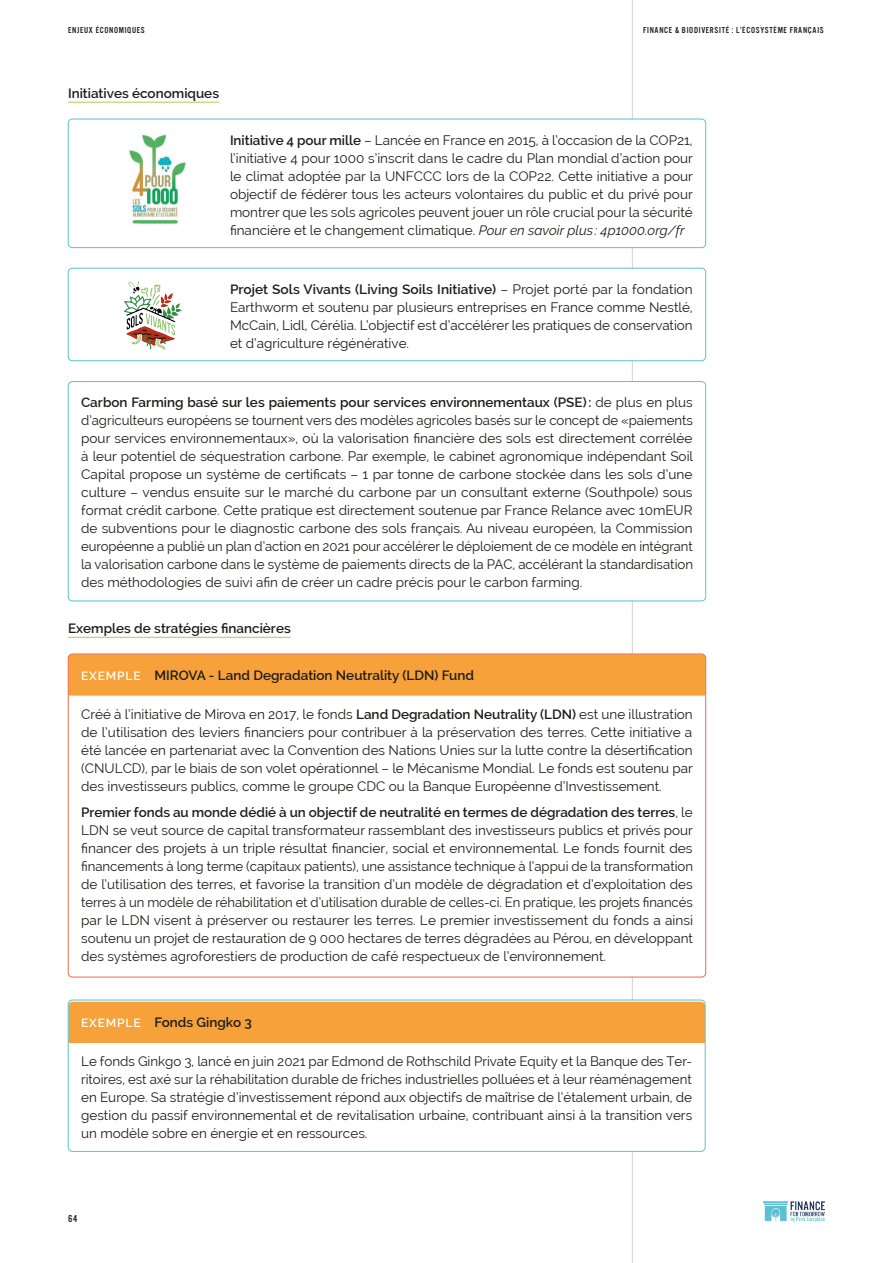
<style>
.page{position:relative;width:893px;height:1263px;background:#fff}
.page>*{position:absolute;margin:0;border:0;box-sizing:border-box;transform-origin:0 0}
.texte_de_lecture{font:13.5px/18px "Raleway";color:#1d1d1b;text-align:justify}
.exemples_titre{font:600 13.5px "Raleway";color:#1d1d1b}
.T4{font:600 13.5px "Raleway";color:#1d1d1b}
.t1{font:10.5px "Alternate Gothic FS Three";color:#1d1d1b}
.t2{font:9px "Alternate Gothic FS Three";letter-spacing:.075em;color:#1d1d1b}
.s1{font-weight:600}
.s2{font-style:italic}
.s3{font-size:12px;color:#fff}
</style>
<div class="page">
<hr style="left:632px;top:0;width:1px;height:1263px;background:#1d1d1b">
<img style="left:764px;top:1202px;width:61px;height:20px">
<div style="left:68px;top:268px;width:638px;height:93px;background:#fff;border-radius:4px"></div>
<div style="left:68px;top:268px;width:638px;height:93px;border:1px solid #5ac1d0;border-radius:4px"></div>
<div style="left:68px;top:119px;width:638px;height:129px;background:#fff;border-radius:4px"></div>
<div style="left:68px;top:119px;width:638px;height:129px;border:1px solid #5ac1d0;border-radius:4px"></div>
<img style="left:129px;top:134px;width:57px;height:90px">
<img style="left:124px;top:281px;width:58px;height:69px">
<div style="left:68px;top:382px;width:638px;height:219px;background:#fff;border-radius:4px"></div>
<div style="left:68px;top:381px;width:638px;height:220px;border:1px solid #5ac1d0;border-radius:4px"></div>
<hr style="left:68px;top:637px;width:223px;height:1px;background:#accc51">
<hr style="left:68px;top:102px;width:151px;height:1px;background:#accc51">
<div style="left:68px;top:654px;width:638px;height:323px;background:#fff;border-radius:4px"></div>
<div style="left:68px;top:654px;width:637px;height:41px;background:#f6a139"></div>
<div style="left:70px;top:1002px;width:633px;height:41px;background:#f6a139"></div>
<div style="left:68px;top:1000px;width:637px;height:151px;border:1px solid #5ac1d0;border-radius:4px"></div>
<p class="t2" style="left:68px;top:25px;width:78px">ENJEUX ÉCONOMIQUES</p>
<p class="t2" style="left:643px;top:25px;width:182px">FINANCE &amp; BIODIVERSITÉ : L’ÉCOSYSTÈME FRANÇAIS</p>
<p class="T4" style="left:68px;top:85px;width:153px">Initiatives économiques</p>
<p class="texte_de_lecture" style="left:230px;top:131px;width:465px"><span class="s1">Initiative 4 pour mille</span> – Lancée en France en 2015, à l’occasion de la COP21, l’initiative 4 pour 1000 s’inscrit dans le cadre du Plan mondial d’action pour le climat adoptée par la UNFCCC lors de la COP22. Cette initiative a pour objectif de fédérer tous les acteurs volontaires du public et du privé pour montrer que les sols agricoles peuvent jouer un rôle crucial pour la sécurité financière et le changement climatique. <span class="s2">Pour en savoir plus : 4p1000.org/fr</span></p>
<p class="texte_de_lecture" style="left:230px;top:280px;width:464px"><span class="s1">Projet Sols Vivants (Living Soils Initiative)</span> – Projet porté par la fondation Earthworm et soutenu par plusieurs entreprises en France comme Nestlé, McCain, Lidl, Cérélia. L’objectif est d’accélérer les pratiques de conservation et d’agriculture régénérative.</p>
<p class="texte_de_lecture" style="left:81px;top:393px;width:613px"><span class="s1">Carbon Farming basé sur les paiements pour services environnementaux (PSE):</span> de plus en plus d’agriculteurs européens se tournent vers des modèles agricoles basés sur le concept de «paiements pour services environnementaux», où la valorisation financière des sols est directement corrélée à leur potentiel de séquestration carbone. Par exemple, le cabinet agronomique indépendant Soil Capital propose un système de certificats – 1 par tonne de carbone stockée dans les sols d’une culture – vendus ensuite sur le marché du carbone par un consultant externe (Southpole) sous format crédit carbone. Cette pratique est directement soutenue par France Relance avec 10mEUR de subventions pour le diagnostic carbone des sols français. Au niveau européen, la Commission européenne a publié un plan d’action en 2021 pour accélérer le déploiement de ce modèle en intégrant la valorisation carbone dans le système de paiements directs de la PAC, accélérant la standardisation des méthodologies de suivi afin de créer un cadre précis pour le carbon farming.</p>
<p class="T4" style="left:68px;top:620px;width:224px">Exemples de stratégies financières</p>
<p class="exemples_titre" style="left:81px;top:667px;width:394px"><span class="s3">EXEMPLE</span> MIROVA - Land Degradation Neutrality (LDN) Fund</p>
<p class="texte_de_lecture" style="left:81px;top:705px;width:613px">Créé à l’initiative de Mirova en 2017, le fonds <span class="s1">Land Degradation Neutrality (LDN)</span> est une illustration de l’utilisation des leviers financiers pour contribuer à la préservation des terres. Cette initiative a été lancée en partenariat avec la Convention des Nations Unies sur la lutte contre la désertification (CNULCD), par le biais de son volet opérationnel – le Mécanisme Mondial. Le fonds est soutenu par des investisseurs publics, comme le groupe CDC ou la Banque Européenne d’Investissement.</p>
<p class="texte_de_lecture" style="left:81px;top:804px;width:613px"><span class="s1">Premier fonds au monde dédié à un objectif de neutralité en termes de dégradation des terres</span>, le LDN se veut source de capital transformateur rassemblant des investisseurs publics et privés pour financer des projets à un triple résultat financier, social et environnemental. Le fonds fournit des financements à long terme (capitaux patients), une assistance technique à l’appui de la transformation de l’utilisation des terres, et favorise la transition d’un modèle de dégradation et d’exploitation des terres à un modèle de réhabilitation et d’utilisation durable de celles-ci. En pratique, les projets financés par le LDN visent à préserver ou restaurer les terres. Le premier investissement du fonds a ainsi soutenu un projet de restauration de 9 000 hectares de terres dégradées au Pérou, en développant des systèmes agroforestiers de production de café respectueux de l’environnement.</p>
<p class="exemples_titre" style="left:81px;top:1015px;width:172px"><span class="s3">EXEMPLE</span> Fonds Gingko 3</p>
<p class="texte_de_lecture" style="left:81px;top:1052px;width:613px">Le fonds Ginkgo 3, lancé en juin 2021 par Edmond de Rothschild Private Equity et la Banque des Ter&shy;ritoires, est axé sur la réhabilitation durable de friches industrielles polluées et à leur réaménagement en Europe. Sa stratégie d’investissement répond aux objectifs de maîtrise de l’étalement urbain, de gestion du passif environnemental et de revitalisation urbaine, contribuant ainsi à la transition vers un modèle sobre en énergie et en ressources.</p>
<p class="t1" style="left:68px;top:1213px;width:11px">64</p>
</div>
